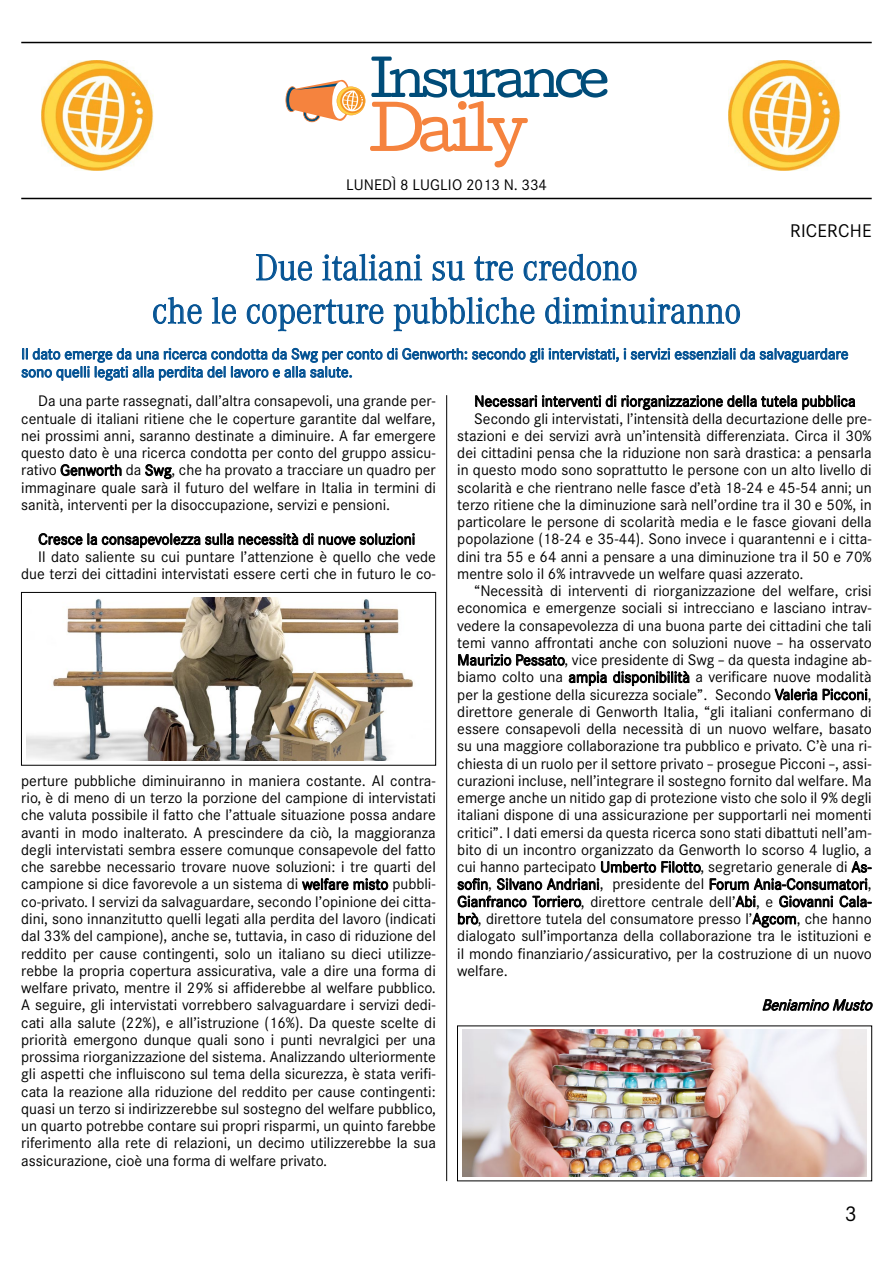
<style>
.page{position:relative;width:893px;height:1263px;background:#fff}
.page>*{position:absolute;margin:0;border:0;box-sizing:border-box;transform-origin:0 0}
.t1{font:300 36px/43.2px "Corporate A";color:#035293;text-align:center;scale:.95 1}
.t2{font:21px "Corporate S";color:#000}
.t3{font:18px "Corporate S";letter-spacing:.01em;color:#000}
.t4{font:15px/17.2px "Corporate S";color:#000;text-align:justify}
.t5{font:15px/18px "Corporate S";color:#035293}
.t6{font:italic 15px "Corporate S";color:#000}
</style>
<div class="page">
<svg style="left:285px;top:57px;width:322px;height:110px"></svg>
<hr style="left:21px;top:42px;width:851px;height:1px;background:#000">
<hr style="left:21px;top:198px;width:851px;height:1px;background:#000">
<img style="left:42px;top:60px;width:112px;height:110px">
<img style="left:728px;top:60px;width:112px;height:110px">
<hr style="left:446px;top:395px;width:1px;height:786px;background:#000">
<div style="left:21px;top:592px;width:415px;height:173px;border:1px solid #000"></div>
<img style="left:27px;top:597px;width:387px;height:163px">
<img style="left:463px;top:1030px;width:404px;height:147px">
<svg style="left:60px;top:464px;width:62px;height:13px"></svg>
<svg style="left:145px;top:464px;width:27px;height:15px"></svg>
<svg style="left:38px;top:533px;width:377px;height:15px"></svg>
<svg style="left:302px;top:878px;width:86px;height:13px"></svg>
<svg style="left:475px;top:395px;width:381px;height:15px"></svg>
<svg style="left:458px;top:654px;width:149px;height:32px"></svg>
<svg style="left:613px;top:671px;width:77px;height:15px"></svg>
<svg style="left:774px;top:688px;width:94px;height:13px"></svg>
<svg style="left:457px;top:861px;width:244px;height:64px"></svg>
<svg style="left:709px;top:861px;width:163px;height:67px"></svg>
<svg style="left:762px;top:999px;width:111px;height:12px"></svg>
<svg style="left:256px;top:254px;width:56px;height:27px"></svg>
<svg style="left:322px;top:253px;width:100px;height:28px"></svg>
<svg style="left:432px;top:260px;width:33px;height:21px"></svg>
<svg style="left:474px;top:256px;width:39px;height:25px"></svg>
<svg style="left:523px;top:253px;width:114px;height:28px"></svg>
<svg style="left:153px;top:297px;width:49px;height:27px"></svg>
<svg style="left:212px;top:297px;width:24px;height:27px"></svg>
<svg style="left:246px;top:299px;width:138px;height:33px"></svg>
<svg style="left:393px;top:297px;width:142px;height:35px"></svg>
<svg style="left:545px;top:297px;width:195px;height:28px"></svg>
<svg style="left:21px;top:347px;width:828px;height:34px"></svg>
<p class="t4" style="left:346px;top:177px;width:203px">LUNEDì 8 LUGLIO 2013 n. 334</p>
<p class="t3" style="left:790px;top:220px;width:83px">RICERCH E</p>
<h1 class="t1" style="left:152px;top:246px;width:621px">Due italiani su tre credono<br>che le coperture pubbliche diminuiranno</h1>
<p class="t5" style="left:21px;top:345px;width:829px">Il dato emerge da una ricerca condotta da Swg per conto di Genworth: secondo gli intervistati, i servizi essenziali da salvaguardare sono quelli legati alla perdita del lavoro e alla salute.</p>
<p class="t4" style="left:21px;top:393px;width:416px;text-indent:17px">Da una parte rassegnati, dall’altra consapevoli, una grande per&shy;centuale di italiani ritiene che le coperture garantite dal welfare, nei prossimi anni, saranno destinate a diminuire. A far emergere questo dato è una ricerca condotta per conto del gruppo assicu&shy;rativo Genworth da Swg, che ha provato a tracciare un quadro per immaginare quale sarà il futuro del welfare in Italia in termini di sanità, interventi per la disoccupazione, servizi e pensioni.</p>
<p class="t4" style="left:38px;top:531px;width:378px">Cresce la consapevolezza sulla necessità di nuove soluzioni</p>
<p class="t4" style="left:38px;top:548px;width:399px">Il dato saliente su cui puntare l’attenzione è quello che vede</p>
<p class="t4" style="left:21px;top:565px;width:416px">due terzi dei cittadini intervistati essere certi che in futuro le co-</p>
<p class="t4" style="left:21px;top:772px;width:416px">perture pubbliche diminuiranno in maniera costante. Al contra&shy;rio, è di meno di un terzo la porzione del campione di intervistati che valuta possibile il fatto che l’attuale situazione possa andare avanti in modo inalterato. A prescindere da ciò, la maggioranza degli intervistati sembra essere comunque consapevole del fatto che sarebbe necessario trovare nuove soluzioni: i tre quarti del campione si dice favorevole a un sistema di welfare misto pubbli&shy;co-privato. I servizi da salvaguardare, secondo l’opinione dei citta&shy;dini, sono innanzitutto quelli legati alla perdita del lavoro (indicati dal 33% del campione), anche se, tuttavia, in caso di riduzione del reddito per cause contingenti, solo un italiano su dieci utilizze&shy;rebbe la propria copertura assicurativa, vale a dire una forma di welfare privato, mentre il 29% si affiderebbe al welfare pubblico.<br>A seguire, gli intervistati vorrebbero salvaguardare i servizi dedi&shy;cati alla salute (22%), e all’istruzione (16%). Da queste scelte di priorità emergono dunque quali sono i punti nevralgici per una prossima riorganizzazione del sistema. Analizzando ulteriormente gli aspetti che influiscono sul tema della sicurezza, è stata verifi&shy;cata la reazione alla riduzione del reddito per cause contingenti: quasi un terzo si indirizzerebbe sul sostegno del welfare pubblico, un quarto potrebbe contare sui propri risparmi, un quinto farebbe riferimento alla rete di relazioni, un decimo utilizzerebbe la sua assicurazione, cioè una forma di welfare privato.</p>
<p class="t4" style="left:474px;top:393px;width:383px">Necessari interventi di riorganizzazione della tutela pubblica</p>
<p class="t4" style="left:474px;top:410px;width:399px">Secondo gli intervistati, l’intensità della decurtazione delle pre-</p>
<p class="t4" style="left:457px;top:427px;width:416px">stazioni e dei servizi avrà un’intensità differenziata. Circa il 30%</p>
<p class="t4" style="left:457px;top:444px;width:416px">dei cittadini pensa che la riduzione non sarà drastica: a pensarla</p>
<p class="t4" style="left:457px;top:462px;width:416px">in questo modo sono soprattutto le persone con un alto livello di</p>
<p class="t4" style="left:457px;top:479px;width:416px">scolarità e che rientrano nelle fasce d’età 18-24 e 45-54 anni; un</p>
<p class="t4" style="left:457px;top:496px;width:416px">terzo ritiene che la diminuzione sarà nell’ordine tra il 30 e 50%, in</p>
<p class="t4" style="left:457px;top:513px;width:416px">particolare le persone di scolarità media e le fasce giovani della</p>
<p class="t4" style="left:457px;top:531px;width:416px">popolazione (18-24 e 35-44). Sono invece i quarantenni e i citta-</p>
<p class="t4" style="left:457px;top:548px;width:416px">dini tra 55 e 64 anni a pensare a una diminuzione tra il 50 e 70%</p>
<p class="t4" style="left:457px;top:565px;width:348px">mentre solo il 6% intravvede un welfare quasi azzerato.</p>
<p class="t4" style="left:474px;top:582px;width:399px">“Necessità di interventi di riorganizzazione del welfare, crisi</p>
<p class="t4" style="left:457px;top:600px;width:416px">economica e emergenze sociali si intrecciano e lasciano intrav-</p>
<p class="t4" style="left:457px;top:617px;width:416px">vedere la consapevolezza di una buona parte dei cittadini che tali</p>
<p class="t4" style="left:457px;top:634px;width:416px">temi vanno affrontati anche con soluzioni nuove – ha osservato</p>
<p class="t4" style="left:457px;top:651px;width:416px">Maurizio Pessato, vice presidente di Swg – da questa indagine ab-</p>
<p class="t4" style="left:457px;top:669px;width:416px">biamo colto una ampia disponibilità a verificare nuove modalità</p>
<p class="t4" style="left:457px;top:686px;width:416px">per la gestione della sicurezza sociale”. Secondo Valeria Picconi,</p>
<p class="t4" style="left:457px;top:703px;width:416px">direttore generale di Genworth Italia, “gli italiani confermano di</p>
<p class="t4" style="left:457px;top:720px;width:416px">essere consapevoli della necessità di un nuovo welfare, basato</p>
<p class="t4" style="left:457px;top:738px;width:416px">su una maggiore collaborazione tra pubblico e privato. C’è una ri-</p>
<p class="t4" style="left:457px;top:755px;width:416px">chiesta di un ruolo per il settore privato – prosegue Picconi –, assi-</p>
<p class="t4" style="left:457px;top:772px;width:416px">curazioni incluse, nell’integrare il sostegno fornito dal welfare. Ma</p>
<p class="t4" style="left:457px;top:789px;width:416px">emerge anche un nitido gap di protezione visto che solo il 9% degli</p>
<p class="t4" style="left:457px;top:807px;width:416px">italiani dispone di una assicurazione per supportarli nei momenti</p>
<p class="t4" style="left:457px;top:824px;width:416px">critici”. I dati emersi da questa ricerca sono stati dibattuti nell’am-</p>
<p class="t4" style="left:457px;top:841px;width:416px">bito di un incontro organizzato da Genworth lo scorso 4 luglio, a</p>
<p class="t4" style="left:457px;top:858px;width:416px">cui hanno partecipato Umberto Filotto, segretario generale di As-</p>
<p class="t4" style="left:457px;top:876px;width:416px">sofin, Silvano Andriani, presidente del Forum Ania-Consumatori,</p>
<p class="t4" style="left:457px;top:893px;width:416px">Gianfranco Torriero, direttore centrale dell’Abi, e Giovanni Cala-</p>
<p class="t4" style="left:457px;top:910px;width:416px">brò, direttore tutela del consumatore presso l’Agcom, che hanno</p>
<p class="t4" style="left:457px;top:927px;width:416px">dialogato sull’importanza della collaborazione tra le istituzioni e</p>
<p class="t4" style="left:457px;top:945px;width:416px">il mondo finanziario/assicurativo, per la costruzione di un nuovo</p>
<p class="t4" style="left:457px;top:962px;width:52px">welfare.</p>
<p class="t6" style="left:762px;top:996px;width:116px">BeniaminoMusto</p>
<h2 class="t2" style="left:845px;top:1201px;width:13px">3</h2>
</div>
